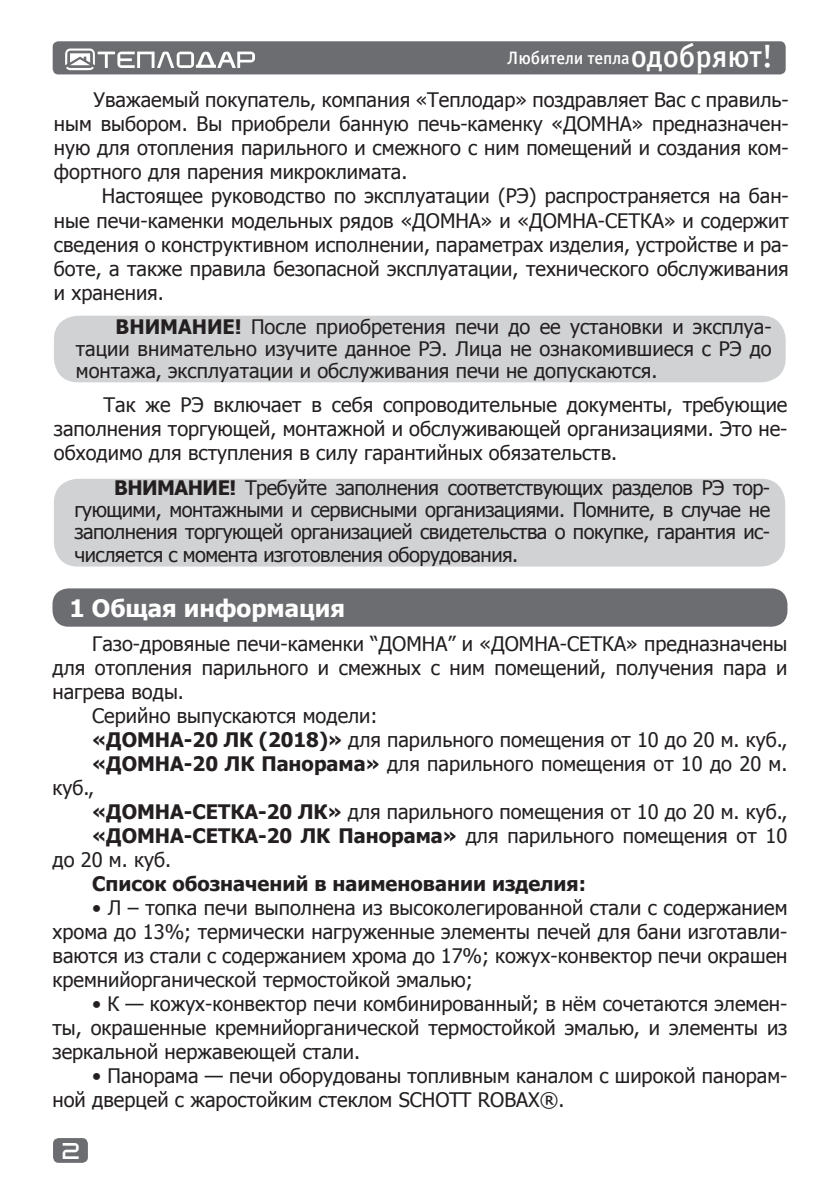
<style>
.page{position:relative;width:840px;height:1191px;background:#fff}
.page>*{position:absolute;margin:0;border:0;box-sizing:border-box;transform-origin:0 0}
.t1{font:700 24px "Tahoma";color:#fff}
.t2{font:20px/24px "Tahoma";color:#231f20;text-align:justify}
.t3{font:700 20px "Tahoma";color:#231f20}
.t4{font:18px "Officina Sans Medium C";letter-spacing:-.005em;color:#fff}
.t5{font:16px "teplodar";color:#fff}
.s1{font-size:32px}
.s2{font-weight:700}
.s3{font-weight:400}
</style>
<div class="page">
<div style="left:53px;top:1138px;width:35px;height:24px;background:#6c6d70;border-radius:6px"></div>
<div style="left:53px;top:41px;width:732px;height:33px;background:#6c6d70;border-radius:6px"></div>
<svg style="left:65px;top:48px;width:190px;height:22px"></svg>
<div style="left:54px;top:479px;width:730px;height:87px;background:#d1d2d4;border-radius:24px"></div>
<div style="left:54px;top:316px;width:731px;height:66px;background:#d1d2d4;border-radius:24px"></div>
<div style="left:52px;top:588px;width:735px;height:38px;background:#6c6d70;border-radius:16px"></div>
<p class="t4" style="left:507px;top:48px;width:267px">Любители тепла<span class="s1">одобряют!</span></p>
<p class="t2" style="left:54px;top:87px;width:736px;text-indent:40px">Уважаемый покупатель, компания «Теплодар» поздравляет Вас с правиль&shy;ным выбором. Вы приобрели банную печь-каменку «ДОМНА» предназначен&shy;ную для отопления парильного и смежного с ним помещений и создания ком&shy;фортного для парения микроклимата.</p>
<p class="t2" style="left:54px;top:183px;width:736px;text-indent:48px">Настоящее руководство по эксплуатации (РЭ) распространяется на бан&shy;ные печи-каменки модельных рядов «ДОМНА» и «ДОМНА-СЕТКА» и содержит сведения о конструктивном исполнении, параметрах изделия, устройстве и ра&shy;боте, а также правила безопасной эксплуатации, технического обслуживания и хранения.</p>
<p class="t2" style="left:76px;top:315px;width:697px;line-height:22px;text-indent:40px"><span class="s2">ВНИМАНИЕ!</span> После приобретения печи до ее установки и эксплуа&shy;тации внимательно изучите данное РЭ. Лица не ознакомившиеся с РЭ до монтажа, эксплуатации и обслуживания печи не допускаются.</p>
<p class="t2" style="left:54px;top:392px;width:734px;text-indent:50px">Так же РЭ включает в себя сопроводительные документы, требующие заполнения торгующей, монтажной и обслуживающей организациями. Это не&shy;обходимо для вступления в силу гарантийных обязательств.</p>
<p class="t2" style="left:74px;top:476px;width:696px;line-height:22px;text-indent:40px"><span class="s2">ВНИМАНИЕ!</span> Требуйте заполнения соответствующих разделов РЭ тор&shy;гующими, монтажными и сервисными организациями. Помните, в случае не заполнения торгующей организацией свидетельства о покупке, гарантия ис&shy;числяется с момента изготовления оборудования.</p>
<p class="t1" style="left:69px;top:591px;width:277px">1 Общая информация</p>
<p class="t2" style="left:92px;top:631px;width:696px">Газо-дровяные печи-каменки “ДОМНА” и «ДОМНА-СЕТКА» предназначены</p>
<p class="t2" style="left:52px;top:655px;width:736px">для отопления парильного и смежных с ним помещений, получения пара и</p>
<p class="t2" style="left:52px;top:679px;width:133px">нагрева воды.</p>
<p class="t2" style="left:92px;top:703px;width:287px">Серийно выпускаются модели:</p>
<p class="t2" style="left:92px;top:727px;width:696px"><span class="s2">«ДОМНА-20 ЛК (2018)»</span> для парильного помещения от 10 до 20 м. куб.,</p>
<p class="t2" style="left:92px;top:751px;width:696px"><span class="s2">«ДОМНА-20 ЛК Панорама»</span> для парильного помещения от 10 до 20 м.</p>
<p class="t2" style="left:52px;top:775px;width:43px">куб.,</p>
<p class="t2" style="left:92px;top:799px;width:696px"><span class="s2">«ДОМНА-СЕТКА-20 ЛК»</span> для парильного помещения от 10 до 20 м. куб.,</p>
<p class="t3" style="left:92px;top:822px;width:696px">«ДОМНА-СЕТКА-20 ЛК Панорама» <span class="s3">для парильного помещения от 10</span></p>
<p class="t2" style="left:52px;top:847px;width:120px">до 20 м. куб.</p>
<p class="t3" style="left:92px;top:870px;width:495px">Список обозначений в наименовании изделия:</p>
<p class="t2" style="left:52px;top:895px;width:736px;text-indent:40px">• Л – топка печи выполнена из высоколегированной стали с содержанием хрома до 13%; термически нагруженные элементы печей для бани изготавли&shy;ваются из стали с содержанием хрома до 17%; кожух-конвектор печи окрашен кремнийорганической термостойкой эмалью;</p>
<p class="t2" style="left:52px;top:991px;width:736px;text-indent:40px">• К — кожух-конвектор печи комбинированный; в нём сочетаются элемен&shy;ты, окрашенные кремнийорганической термостойкой эмалью, и элементы из зеркальной нержавеющей стали.</p>
<p class="t2" style="left:52px;top:1063px;width:736px;text-indent:40px">• Панорама — печи оборудованы топливным каналом с широкой панорам&shy;ной дверцей с жаростойким стеклом SCHOTT ROBAX®.</p>
<p class="t5" style="left:63px;top:1144px;width:18px">2</p>
</div>
